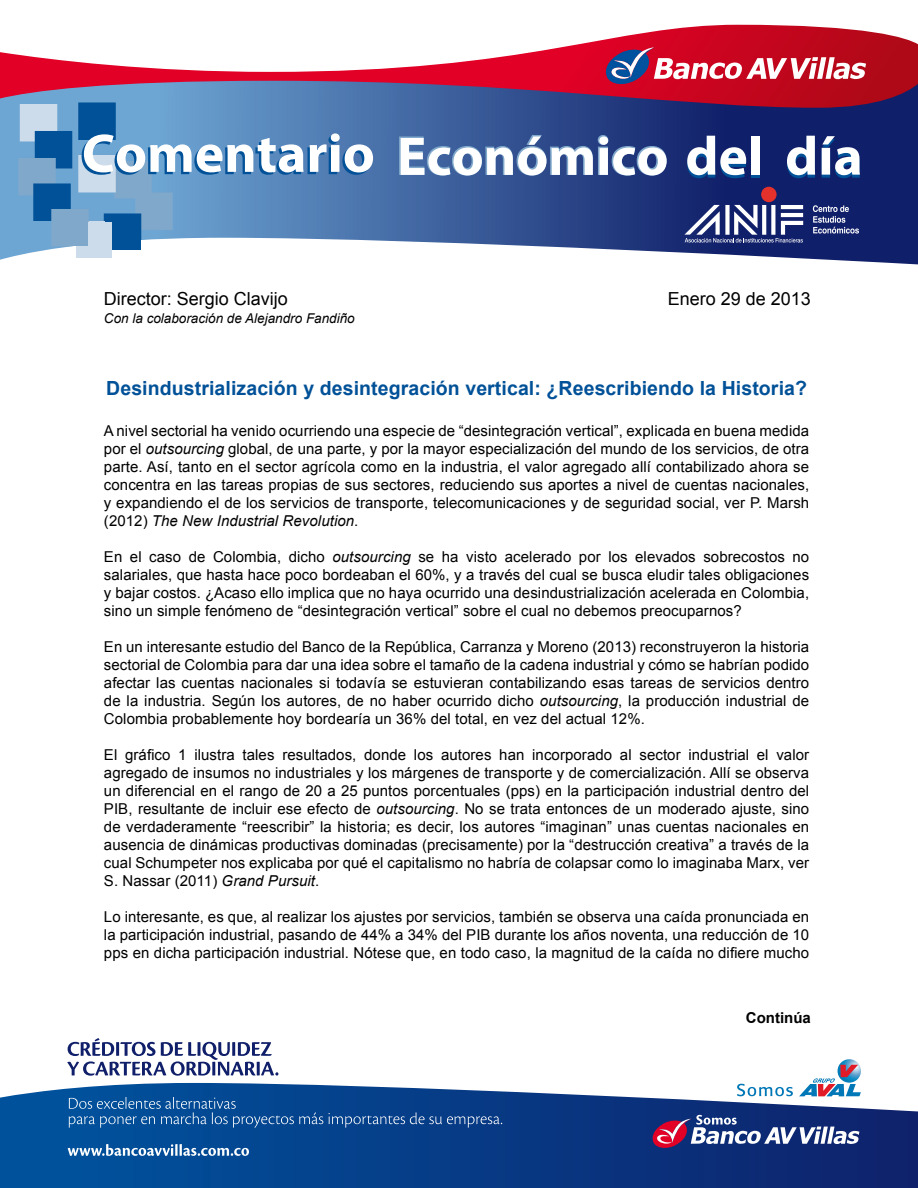
<style>
.page{position:relative;width:918px;height:1188px;background:#fff}
.page>*{position:absolute;margin:0;border:0;box-sizing:border-box;transform-origin:0 0}
.t1{font:700 19.5px "Arial";letter-spacing:.005em;color:#005198}
.t2{font:18px "Arial";color:#000}
.t3{font:15px/18px "Arial";letter-spacing:.005em;color:#000;text-align:justify}
.t4{font:700 15px "Arial";color:#000}
.t5{font:italic 13.5px "Arial";color:#000}
.s1{font-style:italic}
</style>
<div class="page">
<svg style="left:0;top:25px;width:918px;height:56px"></svg>
<svg style="left:603px;top:47px;width:263px;height:34px"></svg>
<svg style="left:0;top:81px;width:918px;height:183px;background:#5c679b"></svg>
<svg style="left:0;top:1083px;width:918px;height:105px;background:#215093"></svg>
<div style="left:136px;top:193px;width:36px;height:36px;background:#80a8cb"></div>
<div style="left:135px;top:192px;width:38px;height:38px;border:2px solid #80a8cb"></div>
<div style="left:115px;top:162px;width:36px;height:36px;background:#80a8cb"></div>
<div style="left:114px;top:161px;width:38px;height:37px;border:2px solid #80a8cb"></div>
<div style="left:21px;top:105px;width:36px;height:36px;background:#ccdcea"></div>
<div style="left:20px;top:104px;width:37px;height:37px;border:2px solid #ccdcea"></div>
<div style="left:36px;top:132px;width:36px;height:36px;background:#005198"></div>
<div style="left:35px;top:131px;width:37px;height:37px;border:2px solid #005198"></div>
<div style="left:79px;top:103px;width:36px;height:36px;background:#005198"></div>
<div style="left:78px;top:102px;width:38px;height:38px;border:2px solid #005198"></div>
<div style="left:79px;top:156px;width:36px;height:36px;background:#ccdcea"></div>
<div style="left:78px;top:155px;width:38px;height:37px;border:2px solid #ccdcea"></div>
<div style="left:19px;top:159px;width:36px;height:36px;background:#80a8cb"></div>
<div style="left:18px;top:158px;width:38px;height:37px;border:2px solid #80a8cb"></div>
<div style="left:34px;top:184px;width:36px;height:36px;background:#005198"></div>
<div style="left:33px;top:183px;width:38px;height:38px;border:2px solid #005198"></div>
<div style="left:104px;top:213px;width:37px;height:38px;border:2px solid #005198"></div>
<div style="left:75px;top:221px;width:38px;height:37px;border:2px solid #ccdcea"></div>
<div style="left:51px;top:209px;width:38px;height:37px;border:2px solid #80a8cb"></div>
<svg style="left:82px;top:133px;width:291px;height:42px"></svg>
<svg style="left:398px;top:134px;width:269px;height:42px"></svg>
<div style="left:751px;top:139px;width:9px;height:39px;background:#005198"></div>
<svg style="left:687px;top:136px;width:59px;height:42px"></svg>
<div style="left:751px;top:136px;width:9px;height:39px;background:#fff"></div>
<svg style="left:787px;top:136px;width:28px;height:42px"></svg>
<svg style="left:822px;top:136px;width:38px;height:42px"></svg>
<div style="left:761px;top:187px;width:16px;height:15px;background:#e5312b;border-radius:50%"></div>
<svg style="left:684px;top:205px;width:119px;height:38px"></svg>
<svg style="left:813px;top:205px;width:46px;height:29px"></svg>
<div style="left:105px;top:214px;width:36px;height:36px;background:#005198"></div>
<div style="left:76px;top:222px;width:36px;height:36px;background:#ccdcea"></div>
<div style="left:52px;top:210px;width:36px;height:36px;background:#80a8cb"></div>
<svg style="left:651px;top:1115px;width:208px;height:35px"></svg>
<svg style="left:69px;top:1097px;width:254px;height:31px;background:#1d5da0"></svg>
<svg style="left:329px;top:1112px;width:173px;height:16px;background:#255597"></svg>
<svg style="left:68px;top:1144px;width:181px;height:12px"></svg>
<svg style="left:67px;top:1038px;width:211px;height:38px"></svg>
<svg style="left:737px;top:1084px;width:56px;height:12px"></svg>
<svg style="left:838px;top:1059px;width:23px;height:24px"></svg>
<svg style="left:799px;top:1065px;width:62px;height:31px"></svg>
<p class="t2" style="left:104px;top:287px;width:186px">Director: Sergio Clavijo</p>
<p class="t2" style="left:668px;top:287px;width:145px">Enero 29 de 2013</p>
<p class="t5" style="left:104px;top:310px;width:252px">Con la colaboración de Alejandro Fandiño</p>
<h1 class="t1" style="left:106px;top:375px;width:702px">Desindustrialización y desintegración vertical: ¿Reescribiendo la Historia?</h1>
<p class="t3" style="left:104px;top:422px;width:707px">A nivel sectorial ha venido ocurriendo una especie de “desintegración vertical”, explicada en buena medida por el <span class="s1">outsourcing</span> global, de una parte, y por la mayor especialización del mundo de los servicios, de otra parte. Así, tanto en el sector agrícola como en la industria, el valor agregado allí contabilizado ahora se concentra en las tareas propias de sus sectores, reduciendo sus aportes a nivel de cuentas nacionales, y expandiendo el de los servicios de transporte, telecomunicaciones y de seguridad social, ver P. Marsh (2012) <span class="s1">The New Industrial Revolution</span>.</p>
<p class="t3" style="left:104px;top:548px;width:707px">En el caso de Colombia, dicho <span class="s1">outsourcing</span> se ha visto acelerado por los elevados sobrecostos no salariales, que hasta hace poco bordeaban el 60%, y a través del cual se busca eludir tales obligaciones y bajar costos. ¿Acaso ello implica que no haya ocurrido una desindustrialización acelerada en Colombia, sino un simple fenómeno de “desintegración vertical” sobre el cual no debemos preocuparnos?</p>
<p class="t3" style="left:104px;top:638px;width:707px">En un interesante estudio del Banco de la República, Carranza y Moreno (2013) reconstruyeron la historia sectorial de Colombia para dar una idea sobre el tamaño de la cadena industrial y cómo se habrían podido afectar las cuentas nacionales si todavía se estuvieran contabilizando esas tareas de servicios dentro de la industria. Según los autores, de no haber ocurrido dicho <span class="s1">outsourcing</span>, la producción industrial de Colombia probablemente hoy bordearía un 36% del total, en vez del actual 12%.</p>
<p class="t3" style="left:104px;top:746px;width:707px">El gráfico 1 ilustra tales resultados, donde los autores han incorporado al sector industrial el valor agregado de insumos no industriales y los márgenes de transporte y de comercialización. Allí se observa un diferencial en el rango de 20 a 25 puntos porcentuales (pps) en la participación industrial dentro del PIB, resultante de incluir ese efecto de <span class="s1">outsourcing</span>. No se trata entonces de un moderado ajuste, sino de verdaderamente “reescribir” la historia; es decir, los autores “imaginan” unas cuentas nacionales en ausencia de dinámicas productivas dominadas (precisamente) por la “destrucción creativa” a través de la cual Schumpeter nos explicaba por qué el capitalismo no habría de colapsar como lo imaginaba Marx, ver S. Nassar (2011) <span class="s1">Grand Pursuit</span>.</p>
<p class="t3" style="left:104px;top:908px;width:707px">Lo interesante, es que, al realizar los ajustes por servicios, también se observa una caída pronunciada en la participación industrial, pasando de 44% a 34% del PIB durante los años noventa, una reducción de 10 pps en dicha participación industrial. Nótese que, en todo caso, la magnitud de la caída no difiere mucho</p>
<p class="t4" style="left:746px;top:1008px;width:66px">Continúa</p>
</div>
